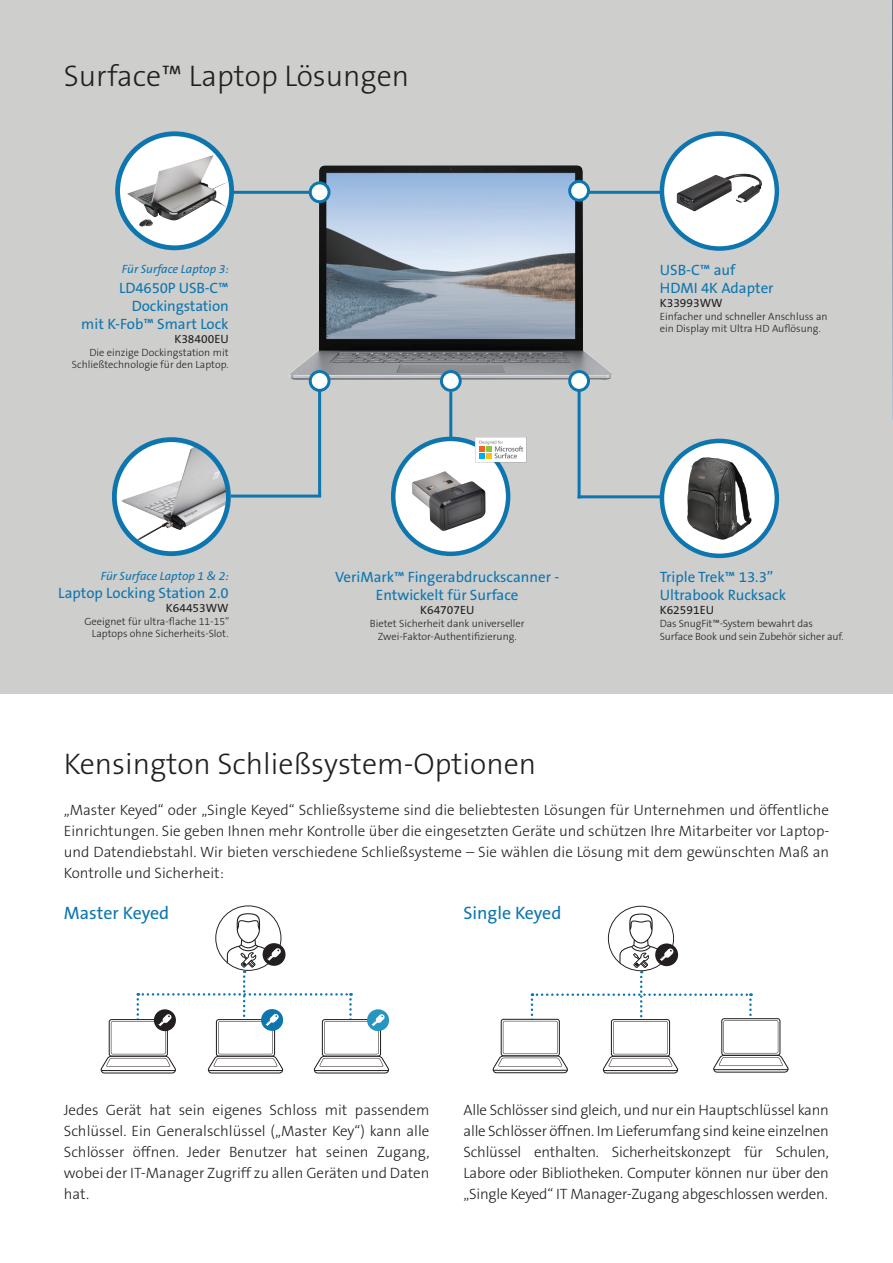
<style>
.page{position:relative;width:893px;height:1263px;background:#fff}
.page>*{position:absolute;margin:0;border:0;box-sizing:border-box;transform-origin:0 0}
.t1{font:30px "The Sans KENSINGTON3 Li";color:#231f20}
.t2{font:18px "The Sans KENSINGTON5 Rg";color:#0e76ae}
.t3{font:15px/21px "The Sans KENSINGTON3 Li";color:#231f20;text-align:justify}
.t4{font:15px/18px "The Sans KENSINGTON5 Rg";color:#0e76ae}
.t5{font:12px "The Sans KENSINGTON5 Rg";color:#231f20}
.t6{font:italic 12px "The Sans KENSINGTON5 Rg";color:#0e76ae}
.t7{font:10.5px/12.6px "The Sans KENSINGTON3 Li";color:#231f20}
</style>
<div class="page">
<div style="left:0;top:0;width:893px;height:693px;background:#cececd"></div>
<img style="left:289px;top:165px;width:323px;height:215px">
<hr style="left:229px;top:191px;width:89px;height:3px;background:#0e76ae">
<svg style="left:118px;top:134px;width:114px;height:114px;background:#dce9f1"></svg>
<img style="left:127px;top:155px;width:104px;height:66px">
<div style="left:115px;top:131px;width:119px;height:119px;border:5px solid #0e76ae;border-radius:50%"></div>
<hr style="left:579px;top:191px;width:98px;height:3px;background:#0e76ae">
<hr style="left:578px;top:495px;width:99px;height:3px;background:#0e76ae">
<div style="left:662px;top:134px;width:115px;height:115px;background:#fff;border-radius:50%"></div>
<div style="left:660px;top:131px;width:119px;height:120px;border:4px solid #0e76ae;border-radius:50%"></div>
<hr style="left:231px;top:495px;width:90px;height:3px;background:#0e76ae">
<div style="left:310px;top:183px;width:19px;height:19px;background:#fff;border-radius:50%"></div>
<div style="left:309px;top:181px;width:21px;height:22px;border:3px solid #0e76ae;border-radius:50%"></div>
<div style="left:570px;top:181px;width:18px;height:19px;background:#fff;border-radius:50%"></div>
<div style="left:568px;top:180px;width:22px;height:22px;border:3px solid #0e76ae;border-radius:50%"></div>
<div style="left:570px;top:372px;width:18px;height:18px;background:#fff;border-radius:50%"></div>
<div style="left:568px;top:370px;width:22px;height:22px;border:3px solid #0e76ae;border-radius:50%"></div>
<div style="left:310px;top:372px;width:19px;height:18px;background:#fff;border-radius:50%"></div>
<div style="left:309px;top:370px;width:21px;height:22px;border:3px solid #0e76ae;border-radius:50%"></div>
<div style="left:662px;top:441px;width:115px;height:115px;background:#fff;border-radius:50%"></div>
<div style="left:660px;top:439px;width:119px;height:119px;border:4px solid #0e76ae;border-radius:50%"></div>
<img style="left:687px;top:457px;width:65px;height:83px">
<svg style="left:100px;top:905px;width:289px;height:168px"></svg>
<svg style="left:492px;top:906px;width:297px;height:167px"></svg>
<hr style="left:318px;top:390px;width:3px;height:106px;background:#0e76ae">
<hr style="left:578px;top:390px;width:3px;height:108px;background:#0e76ae">
<div style="left:393px;top:439px;width:115px;height:115px;background:#fff;border-radius:50%"></div>
<div style="left:391px;top:437px;width:119px;height:119px;border:4px solid #0e76ae;border-radius:50%"></div>
<svg style="left:475px;top:437px;width:52px;height:25px"></svg>
<img style="left:412px;top:471px;width:74px;height:60px">
<div style="left:441px;top:372px;width:19px;height:18px;background:#fff;border-radius:50%"></div>
<div style="left:440px;top:370px;width:22px;height:22px;border:3px solid #0e76ae;border-radius:50%"></div>
<hr style="left:449px;top:392px;width:3px;height:47px;background:#0e76ae">
<svg style="left:114px;top:440px;width:114px;height:114px"></svg>
<img style="left:122px;top:445px;width:106px;height:97px">
<div style="left:112px;top:437px;width:119px;height:119px;border:5px solid #0e76ae;border-radius:50%"></div>
<img style="left:892px;top:0;width:1px;height:420px">
<img style="left:677px;top:174px;width:85px;height:37px">
<p class="t1" style="left:64px;top:60px;width:347px">Surface™ Laptop Lösungen</p>
<p class="t6" style="left:122px;top:262px;width:108px">Für Surface Laptop 3:</p>
<p class="t4" style="left:81px;top:279px;width:149px;text-align:right">LD4650P USB-C™<br>Dockingstation<br>mit K-Fob™ Smart Lock</p>
<p class="t5" style="left:174px;top:333px;width:56px">K38400EU</p>
<p class="t7" style="left:72px;top:346px;width:158px;text-align:right">Die einzige Dockingstation mit<br>Schließtechnologie für den Laptop.</p>
<p class="t6" style="left:101px;top:569px;width:130px">Für Surface Laptop 1 &amp; 2:</p>
<p class="t4" style="left:58px;top:584px;width:172px">Laptop Locking Station 2.0</p>
<p class="t5" style="left:166px;top:602px;width:64px">K64453WW</p>
<p class="t7" style="left:84px;top:615px;width:147px;text-align:right">Geeignet für ultra-flache 11-15”<br>Laptops ohne Sicherheits-Slot.</p>
<p class="t4" style="left:335px;top:568px;width:226px;text-align:center">VeriMark™ Fingerabdruckscanner -<br>Entwickelt für Surface</p>
<p class="t5" style="left:420px;top:604px;width:56px">K64707EU</p>
<p class="t7" style="left:370px;top:617px;width:156px;text-align:center">Bietet Sicherheit dank universeller<br>Zwei-Faktor-Authentifizierung.</p>
<p class="t4" style="left:660px;top:261px;width:115px">USB-C™ auf<br>HDMI 4K Adapter</p>
<p class="t5" style="left:660px;top:297px;width:64px">K33993WW</p>
<p class="t7" style="left:660px;top:310px;width:169px">Einfacher und schneller Anschluss an ein Display mit Ultra HD Auflösung.</p>
<p class="t4" style="left:660px;top:568px;width:128px">Triple Trek™ 13.3”<br>Ultrabook Rucksack</p>
<p class="t5" style="left:660px;top:604px;width:56px">K62591EU</p>
<p class="t7" style="left:660px;top:617px;width:185px">Das SnugFit™-System bewahrt das<br>Surface Book und sein Zubehör sicher auf.</p>
<p class="t1" style="left:64px;top:748px;width:474px">Kensington Schließsystem-Optionen</p>
<p class="t3" style="left:64px;top:799px;width:767px">„Master Keyed“ oder „Single Keyed“ Schließsysteme sind die beliebtesten Lösungen für Unternehmen und öffentliche Einrichtungen. Sie geben Ihnen mehr Kontrolle über die eingesetzten Geräte und schützen Ihre Mitarbeiter vor Laptop&shy;und Datendiebstahl. Wir bieten verschiedene Schließsysteme – Sie wählen die Lösung mit dem gewünschten Maß an Kontrolle und Sicherheit:</p>
<p class="t2" style="left:64px;top:903px;width:107px">Master Keyed</p>
<p class="t2" style="left:463px;top:903px;width:99px">Single Keyed</p>
<p class="t3" style="left:64px;top:1100px;width:367px">Jedes Gerät hat sein eigenes Schloss mit passendem Schlüssel. Ein Generalschlüssel („Master Key“) kann alle Schlösser öffnen. Jeder Benutzer hat seinen Zugang, wobei der IT-Manager Zugriff zu allen Geräten und Daten hat.</p>
<p class="t3" style="left:463px;top:1100px;width:367px">Alle Schlösser sind gleich, und nur ein Hauptschlüssel kann alle Schlösser öffnen. Im Lieferumfang sind keine einzelnen Schlüssel enthalten. Sicherheitskonzept für Schulen, Labore oder Bibliotheken. Computer können nur über den „Single Keyed“ IT Manager-Zugang abgeschlossen werden.</p>
</div>
